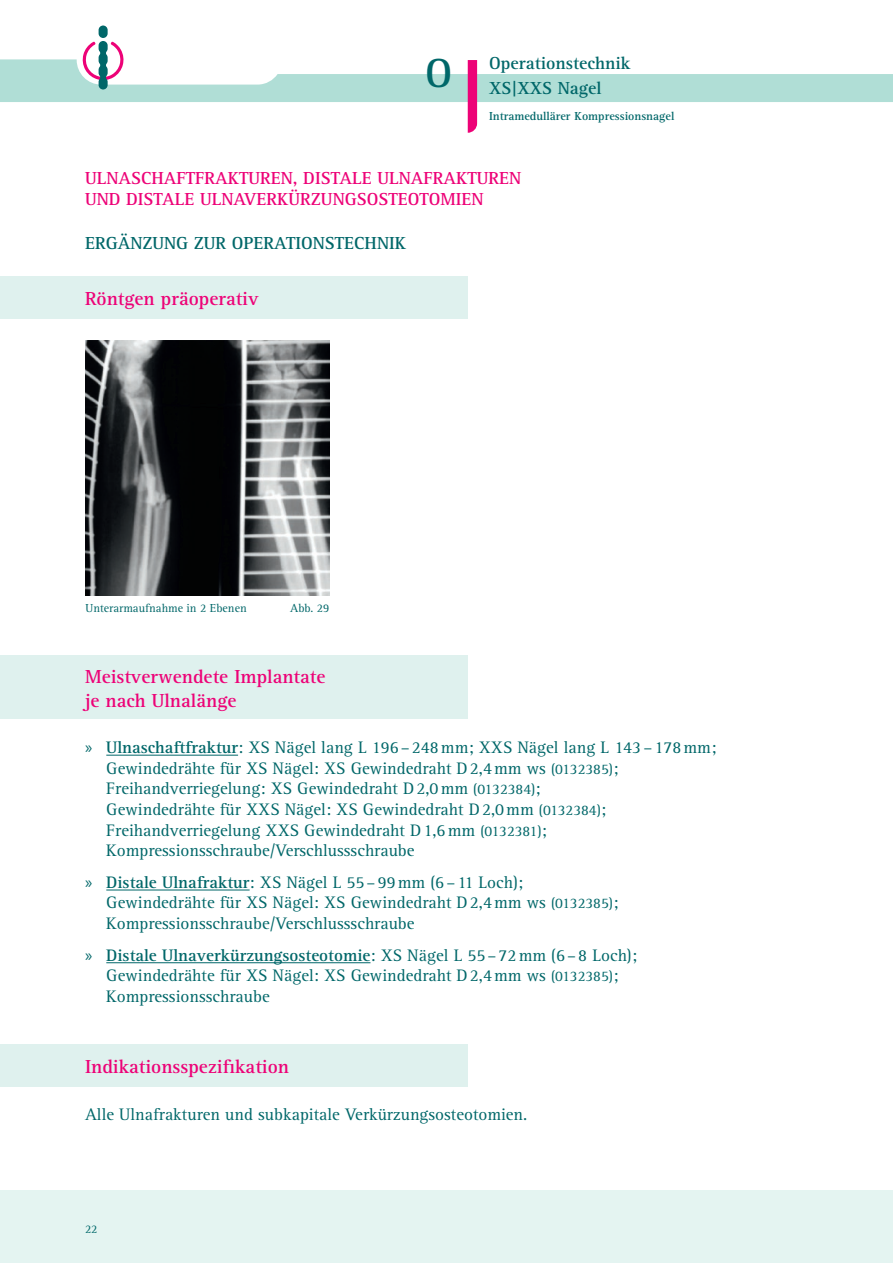
<style>
.page{position:relative;width:893px;height:1263px;background:#fff}
.page>*{position:absolute;margin:0;border:0;box-sizing:border-box;transform-origin:0 0}
.t1{font:700 42px "Rotis Serif";color:#006769}
.Teilüberschrift_DE_o{font:700 19.5px "Rotis Serif";color:#ed0277}
.Teilüberschrift_DE_I{font:700 19.5px "Rotis Serif";color:#ed0277}
.Überschrift_DE_GB_IN{font:700 18px/21.6px "Rotis Serif";color:#ed0277}
.Überschrift_DE_GB_IN-2{font:700 18px/25.5px "Rotis Serif";color:#006769}
.Aufzählung_Absatz_oA{font:17.25px "Rotis Serif";color:#006769}
.t2{font:700 17.25px "Rotis Serif";color:#006769}
.Standard_DE{font:17.25px "Rotis Serif";color:#006769}
.t3{font:700 12px "Rotis Serif";color:#006769}
.Bilduntertitel_8{font:12px "Rotis Serif";color:#006769}
.Abb{font:12px "Rotis Serif";color:#006769}
.s1{font-family:"Myriad Pro"}
.s2{font-weight:700}
.s3{font-size:15px}
.s4{font-family:"Myriad Pro";font-weight:400}
.s5{font-weight:400}
</style>
<div class="page">
<div style="left:0;top:1191px;width:893px;height:72px;background:#e4f4f1"></div>
<svg style="left:0;top:26px;width:893px;height:107px"></svg>
<div style="left:0;top:276px;width:468px;height:43px;background:#dff1ee"></div>
<img style="left:85px;top:340px;width:244px;height:255px">
<hr style="left:106px;top:755px;width:132px;height:1px;background:#006769">
<hr style="left:106px;top:890px;width:144px;height:1px;background:#006769">
<hr style="left:106px;top:962px;width:264px;height:1px;background:#006769">
<div style="left:0;top:655px;width:468px;height:64px;background:#dff1ee"></div>
<div style="left:0;top:1044px;width:468px;height:43px;background:#dff1ee"></div>
<h1 class="t1" style="left:425px;top:48px;width:29px">O</h1>
<p class="Überschrift_DE_GB_IN-2" style="left:489px;top:51px;width:143px">Operationstechnik<br>XS|XXS Nagel</p>
<p class="t3" style="left:489px;top:109px;width:187px">Intramedullärer Kompressionsnagel</p>
<p class="Überschrift_DE_GB_IN" style="left:85px;top:167px;width:438px">ULNASCHAFTFRAKTUREN, DISTALE ULNAFRAKTUREN<br>UND DISTALE ULNAVERKÜRZUNGSOSTEOTOMIEN</p>
<p class="Überschrift_DE_GB_IN-2" style="left:85px;top:230px;width:322px">ERGÄNZUNG ZUR OPERATIONSTECHNIK</p>
<p class="Teilüberschrift_DE_o" style="left:85px;top:287px;width:175px">Röntgen präoperativ</p>
<p class="Bilduntertitel_8" style="left:86px;top:601px;width:163px">Unterarmaufnahme in 2 Ebenen</p>
<p class="Abb" style="left:290px;top:601px;width:41px">Abb. 29</p>
<p class="Teilüberschrift_DE_o" style="left:85px;top:665px;width:242px">Meistverwendete Implantate</p>
<p class="Teilüberschrift_DE_o" style="left:85px;top:689px;width:153px">je nach Ulnalänge</p>
<p class="Aufzählung_Absatz_oA" style="left:85px;top:737px;width:633px"><span class="s1">»</span> <span class="s2">Ulnaschaftfraktur</span>: XS Nägel lang L 196–248mm; XXS Nägel lang L 143–178mm;</p>
<p class="Aufzählung_Absatz_oA" style="left:106px;top:758px;width:513px">Gewindedrähte für XS Nägel: XS Gewindedraht D2,4mm ws <span class="s3">(0132385)</span>;</p>
<p class="Aufzählung_Absatz_oA" style="left:106px;top:779px;width:436px">Freihandverriegelung: XS Gewindedraht D2,0mm <span class="s3">(0132384)</span>;</p>
<p class="Aufzählung_Absatz_oA" style="left:106px;top:799px;width:501px">Gewindedrähte für XXS Nägel: XS Gewindedraht D2,0mm <span class="s3">(0132384)</span>;</p>
<p class="Aufzählung_Absatz_oA" style="left:106px;top:820px;width:442px">Freihandverriegelung XXS Gewindedraht D1,6mm <span class="s3">(0132381)</span>;</p>
<p class="Aufzählung_Absatz_oA" style="left:106px;top:841px;width:310px">Kompressionsschraube/Verschlussschraube</p>
<p class="Aufzählung_Absatz_oA" style="left:85px;top:872px;width:439px"><span class="s1">»</span> <span class="s2">Distale Ulnafraktur</span>: XS Nägel L 55–99mm (6–11 Loch);</p>
<p class="Aufzählung_Absatz_oA" style="left:106px;top:893px;width:513px">Gewindedrähte für XS Nägel: XS Gewindedraht D2,4mm ws <span class="s3">(0132385)</span>;</p>
<p class="Aufzählung_Absatz_oA" style="left:106px;top:914px;width:310px">Kompressionsschraube/Verschlussschraube</p>
<p class="t2" style="left:85px;top:945px;width:553px"><span class="s4">»</span> Distale Ulnaverkürzungsosteotomie<span class="s5">: XS Nägel L 55–72mm (6–8 Loch);</span></p>
<p class="Aufzählung_Absatz_oA" style="left:106px;top:966px;width:513px">Gewindedrähte für XS Nägel: XS Gewindedraht D2,4mm ws <span class="s3">(0132385)</span>;</p>
<p class="Aufzählung_Absatz_oA" style="left:106px;top:986px;width:165px">Kompressionsschraube</p>
<p class="Teilüberschrift_DE_I" style="left:85px;top:1055px;width:205px">Indikationsspezifikation</p>
<p class="Standard_DE" style="left:85px;top:1105px;width:444px">Alle Ulnafrakturen und subkapitale Verkürzungsosteotomien.</p>
<p class="Bilduntertitel_8" style="left:85px;top:1222px;width:14px">22</p>
</div>
